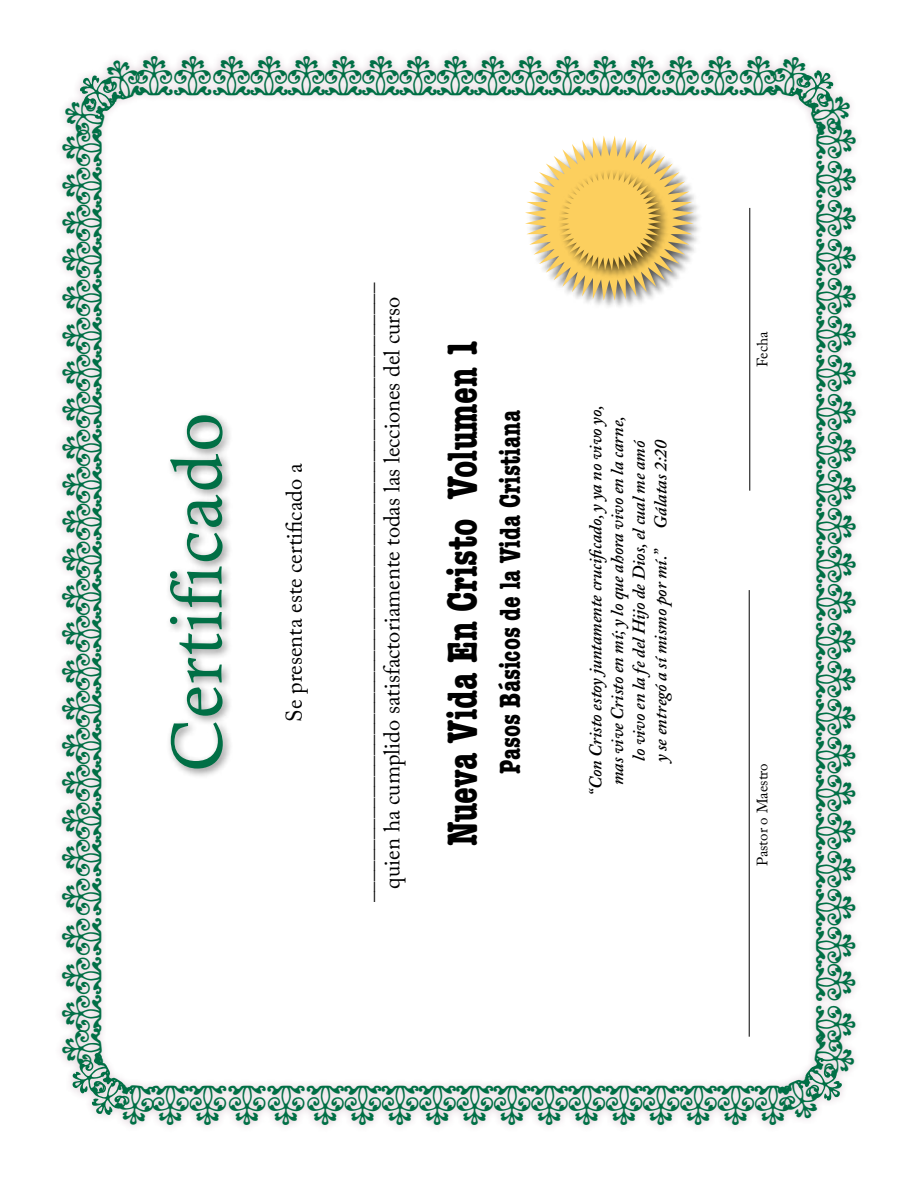
<style>
.page{position:relative;width:918px;height:1188px;background:#fff}
.page>*{position:absolute;margin:0;border:0;box-sizing:border-box;transform-origin:0 0}
.t1{font:72px "Calisto";letter-spacing:.025em;color:#006f45}
.t2{font:700 condensed 42.9px "American Typewriter";color:#000;scale:.91 1}
.t3{font:39.6px "Adobe Caslon Pro";color:#006f45;scale:.95 1}
.t4{font:39.6px "Adobe Caslon Pro";letter-spacing:.02em;color:#006f45;scale:.95 1}
.t5{font:700 condensed 29.7px "American Typewriter";color:#000;scale:.91 1}
.t6{font:22.5px "Adobe Caslon Pro";color:#000}
.t7{font:italic 21px "Adobe Caslon Pro";color:#000}
.t8{font:italic 600 18px/21.6px "Adobe Caslon Pro";color:#000;text-align:center}
.t9{font:15px "Adobe Caslon Pro";color:#000}
</style>
<div class="page">
<div style="left:54px;top:48px;width:809px;height:1085px;background:#6f3250;opacity:.3"></div>
<div style="left:526px;top:136px;width:177px;height:174px;background:#000;opacity:.65"></div>
<svg style="left:525px;top:136px;width:169px;height:165px"></svg>
<div style="left:165px;top:411px;width:69px;height:369px;background:#000;opacity:.45"></div>
<hr style="left:749px;top:590px;width:1px;height:447px;background:#000">
<hr style="left:749px;top:208px;width:1px;height:283px;background:#000">
<svg style="left:61px;top:1028px;width:94px;height:98px"></svg>
<svg style="left:777px;top:1036px;width:80px;height:89px"></svg>
<svg style="left:769px;top:54px;width:87px;height:82px"></svg>
<svg style="left:61px;top:55px;width:85px;height:85px"></svg>
<h3 class="t3" style="left:99px;top:129px;width:952px;rotate:90deg">BBBBBBBBBBBBBBBBBBBBBBBB</h3>
<h3 class="t3" style="left:777px;top:92px;width:677px;rotate:-180deg">BBBBBBBBBBBBBBBBB</h3>
<h1 class="t1" style="left:155px;top:772px;width:361px;rotate:-90deg">Certificado</h1>
<p class="t6" style="left:281px;top:722px;width:260px;rotate:-90deg">Se presenta este certificado a</p>
<p class="t7" style="left:353px;top:902px;width:621px;rotate:-90deg">___________________________________________________________</p>
<p class="t6" style="left:379px;top:889px;width:593px;rotate:-90deg">quien ha cumplido satisfactoriamente todas las lecciones del curso</p>
<h2 class="t2" style="left:428px;top:846px;width:559px;rotate:-90deg">Nueva Vida En Cristo Volumen 1</h2>
<h3 class="t5" style="left:486px;top:774px;width:402px;rotate:-90deg">Pasos Básicos de la Vida Cristiana</h3>
<p class="t8" style="left:585px;top:796px;width:391px;rotate:-90deg">“Con Cristo estoy juntamente crucificado, y ya no vivo yo, mas vive Cristo en mí; y lo que ahora vivo en la carne,<br>lo vivo en la fe del Hijo de Dios, el cual me amó<br>y se entregó a sí mismo por mí.” Gálatas 2:20</p>
<p class="t9" style="left:753px;top:367px;width:37px;rotate:-90deg">Fecha</p>
<p class="t9" style="left:753px;top:866px;width:104px;rotate:-90deg">Pastor o Maestro</p>
<h3 class="t3" style="left:152px;top:1088px;width:675px">BBBBBBBBBBBBBBBBB</h3>
<h3 class="t4" style="left:819px;top:1043px;width:971px;rotate:-90deg">BBBBBBBBBBBBBBBBBBBBBBBB</h3>
</div>
